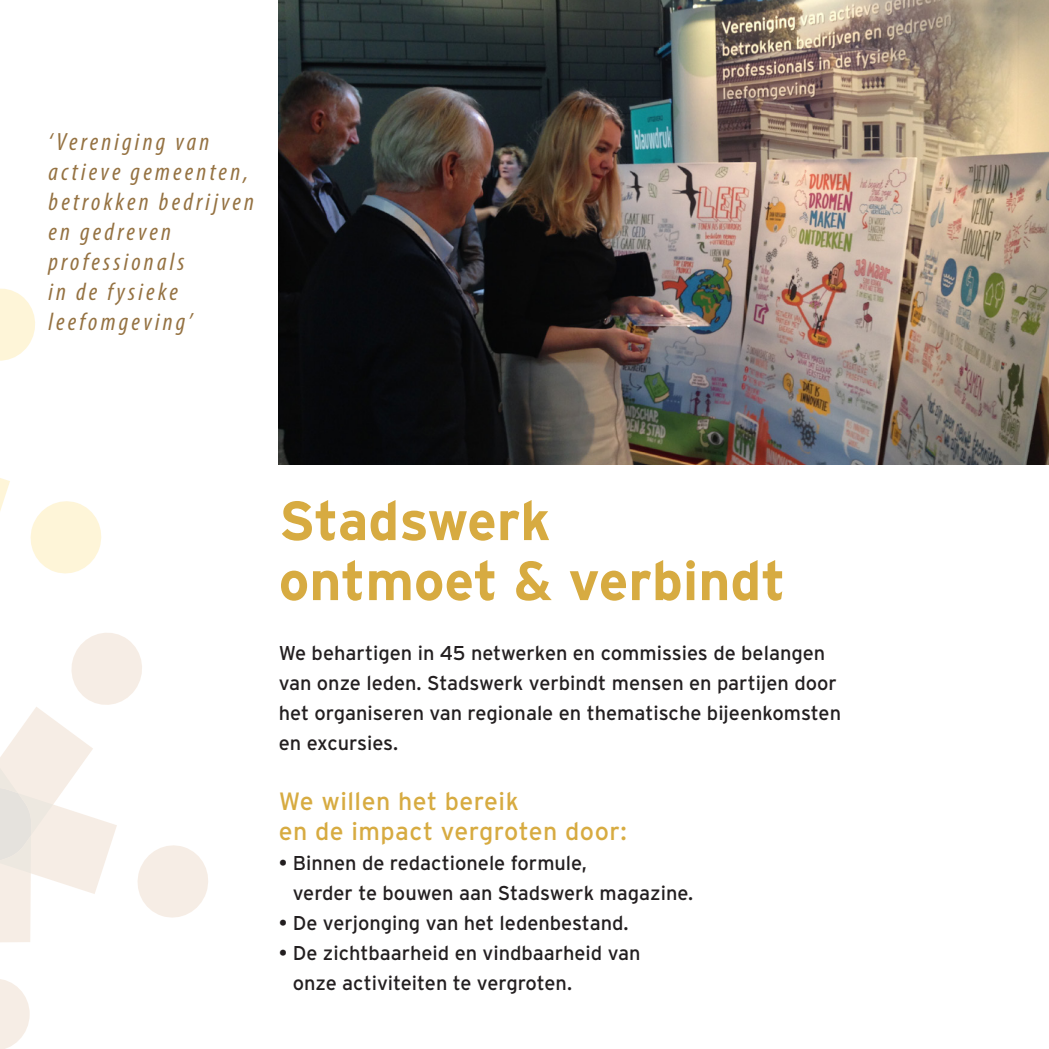
<style>
.page{position:relative;width:1049px;height:1049px;background:#fff}
.page>*{position:absolute;margin:0;border:0;box-sizing:border-box;transform-origin:0 0}
.t1{font:700 55px "Interstate";color:#d7ab41}
.intro{font:italic condensed 25px/30px "Myriad Pro";letter-spacing:.13em;color:#957242}
.broodtekst{font:25px/30px "Interstate";letter-spacing:.02em;color:#d7ab41}
.broodtekst-2{font:20px/30px "Interstate";color:#231f20}
</style>
<div class="page">
<img style="left:279px;top:0;width:770px;height:464px">
<svg style="left:0;top:288px;width:208px;height:761px"></svg>
<p class="intro" style="left:48px;top:126px;width:207px">‘Vereniging van actieve gemeenten, betrokken bedrijven en gedreven professionals<br>in de fysieke leefomgeving’</p>
<p class="t1" style="left:279px;top:490px;width:273px">Stadswerk</p>
<p class="t1" style="left:279px;top:550px;width:508px">ontmoet &amp; verbindt</p>
<p class="broodtekst-2" style="left:279px;top:638px;width:564px">We behartigen in 45 netwerken en commissies de belangen van onze leden. Stadswerk verbindt mensen en partijen door het organiseren van regionale en thematische bijeenkomsten en excursies.</p>
<p class="broodtekst" style="left:279px;top:786px;width:350px">We willen het bereik<br>en de impact vergroten door:</p>
<p class="broodtekst-2" style="left:293px;top:848px;width:402px;text-indent:-14px">• Binnen de redactionele formule,<br>verder te bouwen aan Stadswerk magazine.</p>
<p class="broodtekst-2" style="left:279px;top:908px;width:351px">• De verjonging van het ledenbestand.</p>
<p class="broodtekst-2" style="left:293px;top:938px;width:349px;text-indent:-14px">• De zichtbaarheid en vindbaarheid van onze activiteiten te vergroten.</p>
</div>
